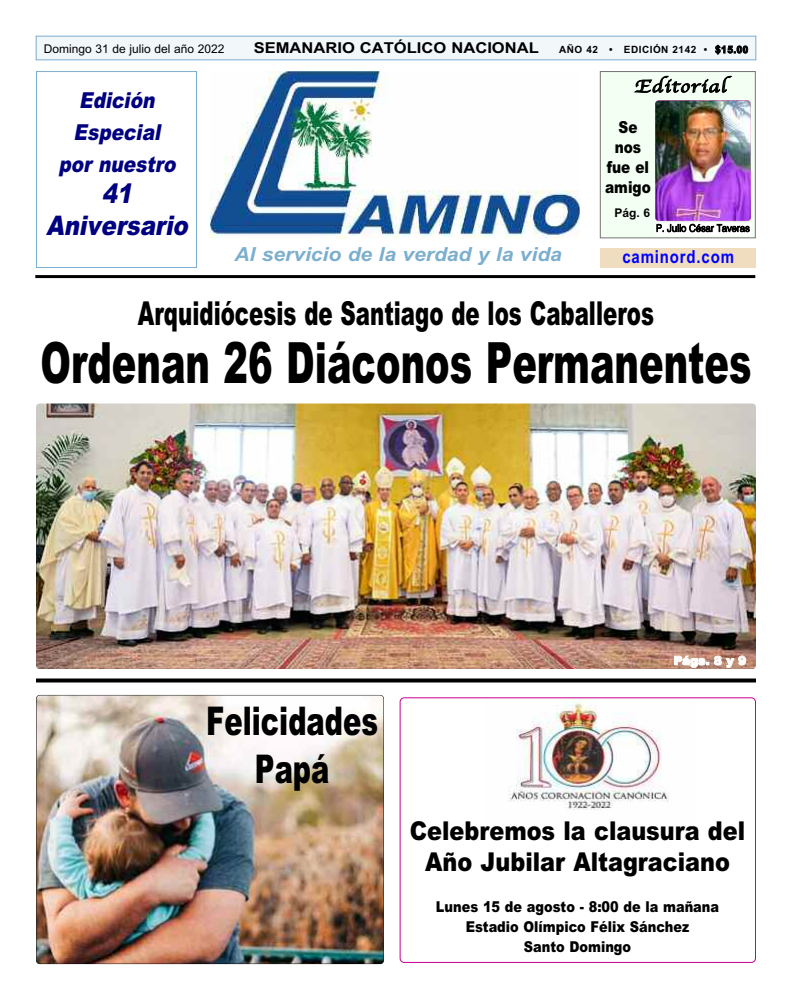
<style>
.page{position:relative;width:792px;height:1008px;background:#fff}
.page>*{position:absolute;margin:0;border:0;box-sizing:border-box;transform-origin:0 0}
.t1{font:900 57px "Arial";color:#000;scale:.65 1}
.t2{font:900 39.6px/47.5px "Arial";color:#000;text-align:center;scale:.69 1}
.t3{font:900 33px "Arial";color:#000;scale:.65 1}
.t4{font:italic 900 27px/32px "Arial";color:#000080;text-align:center;scale:.84 1}
.t5{font:900 26px/31.2px "Arial";color:#000;text-align:center;scale:.86 1}
.t6{font:italic 900 22px/32px "Arial";color:#000080;text-align:center;scale:.84 1}
.t7{font:italic 700 19.4px "Arial";color:#7caece;scale:1.08 1}
.t8{font:18.5px "Apple Chancery";letter-spacing:.045em;color:#000;scale:1.18 1}
.t9{font:700 18px "Arial";letter-spacing:.055em;color:#00f;scale:.83 1}
.t10{font:900 16.5px/19.8px "Arial";color:#000;text-align:center;scale:.83 1}
.t11{font:900 15px/20px "Arial";color:#000;text-align:center;scale:.86 1}
.t12{font:700 15px "Arial";color:#000;scale:1.1 1}
.t13{font:12px "Arial";color:#000}
.t14{font:900 12px "Arial";color:#fff}
.t15{font:700 12px "Arial";color:#000}
.t16{font:700 10px "Arial";letter-spacing:.05em;color:#000}
.t17{font:300 10px "Helvetica";letter-spacing:.005em;color:#000;scale:.93 1}
.s1{font-family:"Arial Bold MT OTF";font-weight:400}
</style>
<div class="page">
<div style="left:602px;top:73px;width:152px;height:163px;background:#f2fff2"></div>
<div style="left:600px;top:71px;width:156px;height:167px;border:1px solid #737373"></div>
<img style="left:211px;top:71px;width:369px;height:167px">
<div style="left:36px;top:71px;width:161px;height:197px;border:1px solid #7caece"></div>
<div style="left:600px;top:248px;width:156px;height:20px;background:#f0ddbf"></div>
<hr style="left:35px;top:275px;width:720px;height:3px;background:#000">
<div style="left:36px;top:36px;width:720px;height:24px;background:#f2f7fa"></div>
<div style="left:36px;top:36px;width:720px;height:24px;border:1px solid #7caece"></div>
<img style="left:36px;top:404px;width:720px;height:265px">
<svg style="left:36px;top:678px;width:720px;height:4px;background:#1f1f1f"></svg>
<img style="left:36px;top:695px;width:348px;height:269px;border-radius:4px">
<div style="left:36px;top:695px;width:348px;height:269px;border:1px solid #000;border-radius:4px"></div>
<svg style="left:400px;top:697px;width:356px;height:266px"></svg>
<img style="left:655px;top:101px;width:96px;height:120px">
<div style="left:655px;top:223px;width:96px;height:13px;background:#fff"></div>
<p class="t13" style="left:44px;top:42px;width:182px">Domingo 31 de julio del año 2022</p>
<p class="t12" style="left:254px;top:39px;width:261px">SEMANARIO CATÓLICO NACIONAL</p>
<p class="t16" style="left:559px;top:44px;width:191px">AÑO 42 • EDICIÓN 2142 • <span class="s1">$15.00</span></p>
<h3 class="t6" style="left:58px;top:84px;width:148px">Edición<br>Especial por nuestro</h3>
<h3 class="t4" style="left:46px;top:178px;width:178px">41<br>Aniversario</h3>
<p class="t8" style="left:635px;top:75px;width:79px">Editorial</p>
<p class="t10" style="left:605px;top:118px;width:57px">Se nos fue el amigo</p>
<p class="t15" style="left:615px;top:205px;width:37px">Pág. 6</p>
<p class="t17" style="left:656px;top:220px;width:102px">P. Julio César Taveras</p>
<p class="t7" style="left:234px;top:242px;width:305px">Al servicio de la verdad y la vida</p>
<p class="t9" style="left:622px;top:246px;width:136px">caminord.com</p>
<h3 class="t3" style="left:138px;top:294px;width:796px">Arquidiócesis de Santiago de los Caballeros</h3>
<h1 class="t1" style="left:40px;top:330px;width:1096px">Ordenan 26 Diáconos Permanentes</h1>
<h2 class="t2" style="left:206px;top:698px;width:251px">Felicidades<br>Papá</h2>
<p class="t14" style="left:674px;top:654px;width:74px">Págs. 8 y 9</p>
<h3 class="t5" style="left:410px;top:815px;width:391px">Celebremos la clausura del<br>Año Jubilar Altagraciano</h3>
<p class="t11" style="left:436px;top:897px;width:331px">Lunes 15 de agosto - 8:00 de la mañana<br>Estadio Olímpico Félix Sánchez<br>Santo Domingo</p>
</div>
